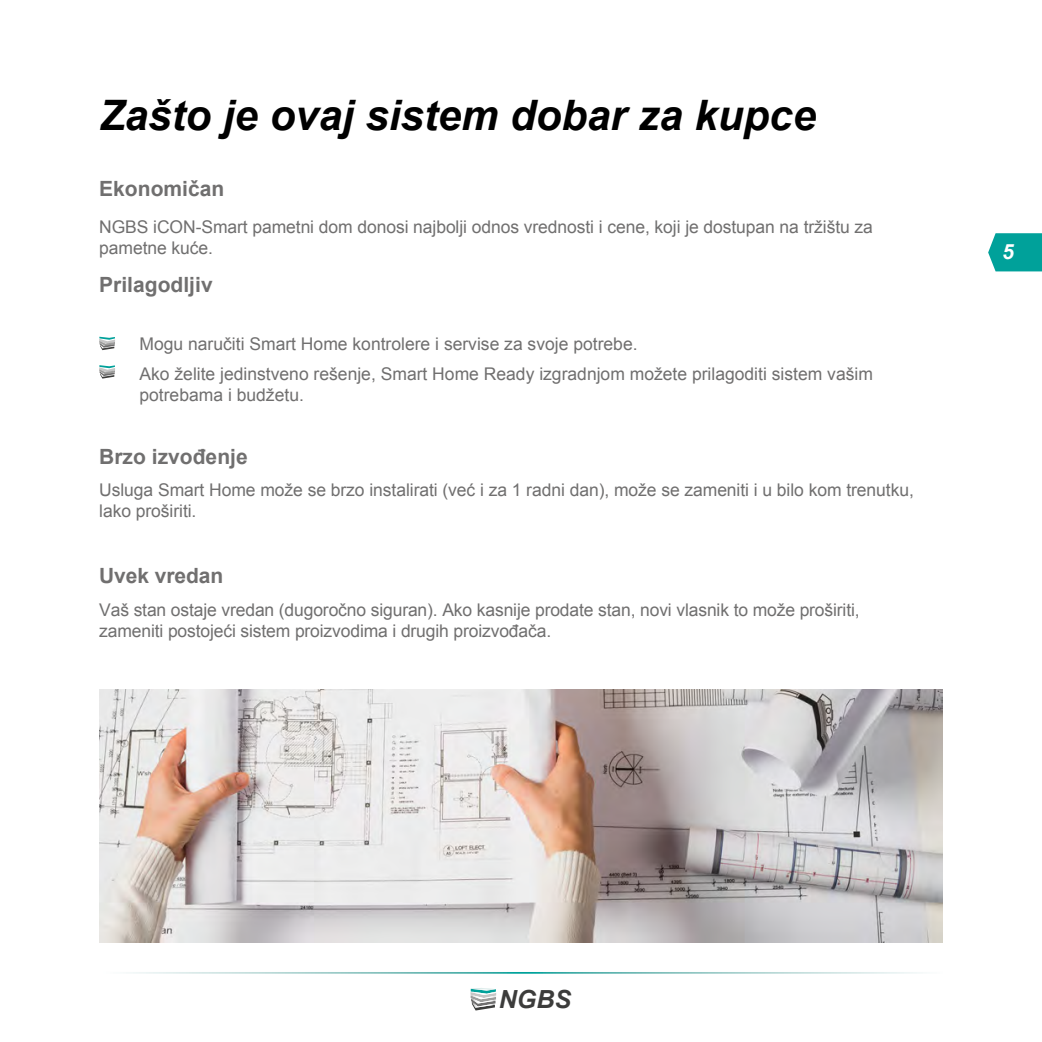
<style>
.page{position:relative;width:1042px;height:1042px;background:#fff}
.page>*{position:absolute;margin:0;border:0;box-sizing:border-box;transform-origin:0 0}
.t1{font:italic 700 42px "Arial";color:#000}
.t2{font:italic 700 25.03px "Arial";color:#3c3c3b}
.t3{font:700 21px "Arial";color:#706f6f}
.t4{font:italic 700 21px "Arial";color:#fff}
.t5{font:17.5px/21px "Arial";letter-spacing:-.005em;color:#706f6f}
</style>
<div class="page">
<svg style="left:470px;top:988px;width:26px;height:22px"></svg>
<svg style="left:988px;top:233px;width:54px;height:38px;background:#13a8a1"></svg>
<img style="left:99px;top:689px;width:844px;height:254px">
<svg style="left:99px;top:337px;width:16px;height:13px"></svg>
<svg style="left:99px;top:365px;width:16px;height:14px"></svg>
<h1 class="t1" style="left:99px;top:87px;width:718px">Zašto je ovaj sistem dobar za kupce</h1>
<p class="t3" style="left:99px;top:175px;width:127px">Ekonomičan</p>
<p class="t5" style="left:99px;top:216px;width:775px">NGBS iCON-Smart pametni dom donosi najbolji odnos vrednosti i cene, koji je dostupan na tržištu za pametne kuće.</p>
<p class="t3" style="left:99px;top:270px;width:115px">Prilagodljiv</p>
<p class="t5" style="left:139px;top:329px;width:735px;line-height:29.8px">Mogu naručiti Smart Home kontrolere i servise za svoje potrebe.<br>Ako želite jedinstveno rešenje, Smart Home Ready izgradnjom možete prilagoditi sistem vašim</p>
<p class="t5" style="left:139px;top:384px;width:166px">potrebama i budžetu.</p>
<p class="t3" style="left:99px;top:442px;width:150px">Brzo izvođenje</p>
<p class="t5" style="left:99px;top:480px;width:816px">Usluga Smart Home može se brzo instalirati (već i za 1 radni dan), može se zameniti i u bilo kom trenutku, lako proširiti.</p>
<p class="t3" style="left:99px;top:562px;width:126px">Uvek vredan</p>
<p class="t5" style="left:99px;top:600px;width:762px">Vaš stan ostaje vredan (dugoročno siguran). Ako kasnije prodate stan, novi vlasnik to može proširiti, zameniti postojeći sistem proizvodima i drugih proizvođača.</p>
<p class="t4" style="left:1002px;top:238px;width:13px">5</p>
<h2 class="t2" style="left:499px;top:982px;width:74px">NGBS</h2>
</div>
